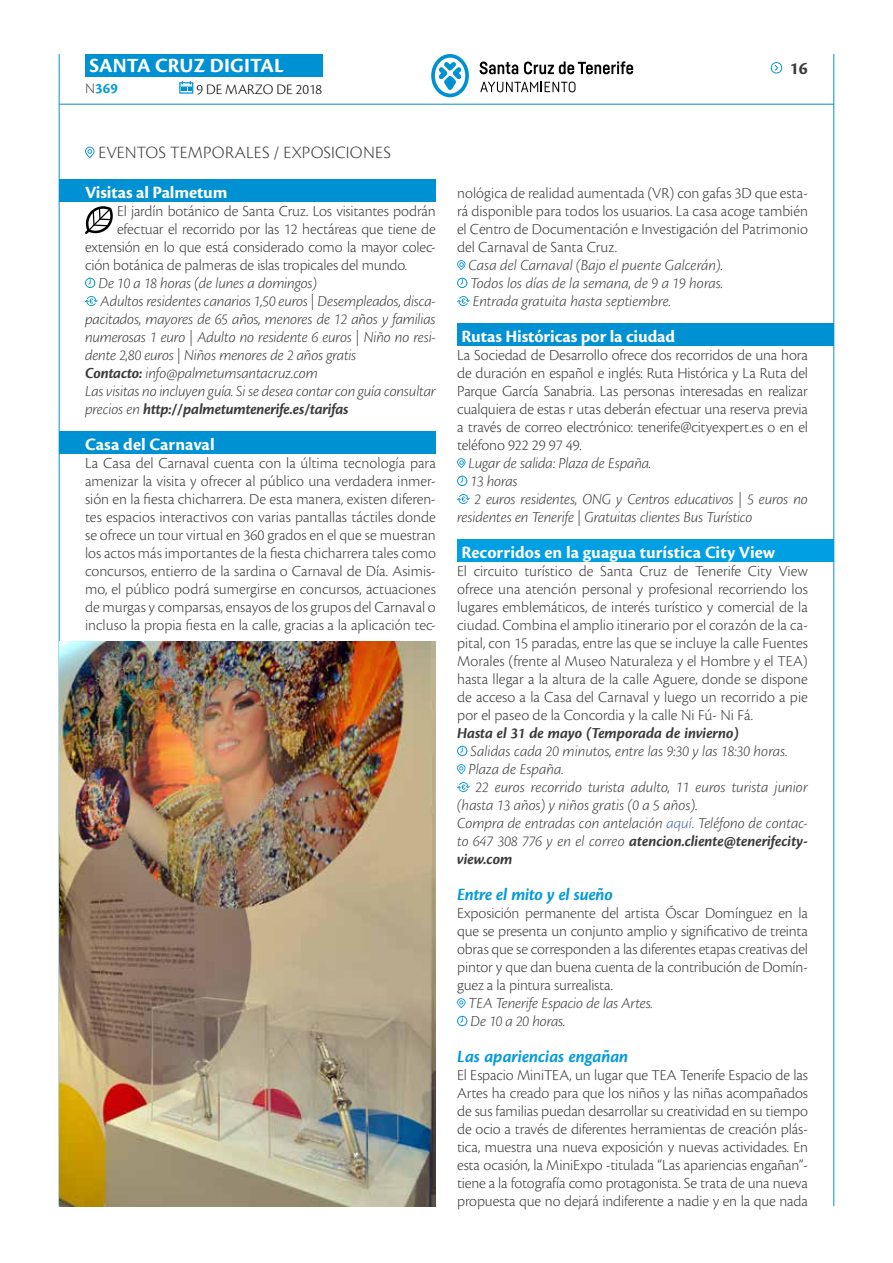
<style>
.page{position:relative;width:893px;height:1263px;background:#fff}
.page>*{position:absolute;margin:0;border:0;box-sizing:border-box;transform-origin:0 0}
.t1{font:700 21px "Cronos Pro";letter-spacing:.005em;color:#fff}
.t2{font:700 18px "Cronos Pro";letter-spacing:-.005em;color:#fff}
.t3{font:18px "Cronos Pro Bold Disp It";letter-spacing:-.005em;color:#079bd8}
.t4{font:300 18px "Cronos Pro";letter-spacing:.015em;color:#3c3c3b}
.t5{font:700 18px "Cronos Pro";color:#3c3c3b}
.t6{font:300 15.9px/18px "Cronos Pro";letter-spacing:-.01em;color:#3c3c3b;text-align:justify}
.t7{font:italic 300 15.9px/18px "Cronos Pro";letter-spacing:-.01em;color:#3c3c3b;text-align:justify}
.t8{font:15.9px/18px "Cronos Pro Bold Disp It";letter-spacing:-.005em;color:#3c3c3b}
.t9{font:300 15px "Cronos Pro";color:#000}
.t10{font:700 15px "Cronos Pro";color:#079bd8}
.s1{font-weight:300;color:#3c3c3b}
.s2{font-family:"Cronos Pro Bold Disp It";font-weight:400;font-style:normal}
.s3{font-family:"Cronos Pro";font-weight:300;font-style:italic}
.s4{color:#4465a0}
</style>
<div class="page">
<hr style="left:59px;top:104px;width:775px;height:1px;background:#0091d3">
<div style="left:85px;top:54px;width:238px;height:23px;background:#0091d3"></div>
<svg style="left:179px;top:81px;width:14px;height:13px"></svg>
<hr style="left:59px;top:54px;width:1px;height:1152px;background:#0091d3">
<hr style="left:833px;top:54px;width:1px;height:1152px;background:#0091d3">
<svg style="left:771px;top:62px;width:12px;height:11px"></svg>
<svg style="left:431px;top:54px;width:38px;height:43px"></svg>
<svg style="left:480px;top:62px;width:38px;height:12px"></svg>
<svg style="left:524px;top:61px;width:109px;height:13px"></svg>
<svg style="left:480px;top:82px;width:95px;height:10px"></svg>
<svg style="left:85px;top:147px;width:9px;height:11px"></svg>
<div style="left:60px;top:180px;width:376px;height:22px;background:#0091d3"></div>
<div style="left:60px;top:432px;width:376px;height:22px;background:#0091d3"></div>
<svg style="left:85px;top:278px;width:10px;height:10px"></svg>
<svg style="left:85px;top:296px;width:13px;height:10px"></svg>
<svg style="left:85px;top:206px;width:28px;height:28px"></svg>
<div style="left:457px;top:324px;width:376px;height:22px;background:#0091d3"></div>
<div style="left:457px;top:540px;width:376px;height:22px;background:#009fe3"></div>
<svg style="left:457px;top:260px;width:8px;height:10px"></svg>
<svg style="left:457px;top:278px;width:10px;height:10px"></svg>
<svg style="left:457px;top:296px;width:13px;height:10px"></svg>
<svg style="left:457px;top:458px;width:8px;height:10px"></svg>
<svg style="left:457px;top:476px;width:10px;height:10px"></svg>
<svg style="left:457px;top:494px;width:13px;height:10px"></svg>
<svg style="left:457px;top:746px;width:10px;height:10px"></svg>
<svg style="left:457px;top:764px;width:8px;height:10px"></svg>
<svg style="left:457px;top:782px;width:13px;height:10px"></svg>
<svg style="left:457px;top:998px;width:8px;height:10px"></svg>
<svg style="left:457px;top:1016px;width:10px;height:10px"></svg>
<img style="left:60px;top:642px;width:376px;height:564px">
<h1 class="t1" style="left:89px;top:53px;width:196px">SANTA CRUZ DIGITAL</h1>
<p class="t10" style="left:85px;top:80px;width:34px"><span class="s1">N</span>369</p>
<p class="t9" style="left:196px;top:80px;width:127px">9 DE MARZO DE 2018</p>
<p class="t4" style="left:98px;top:142px;width:294px">EVENTOS TEMPORALES / EXPOSICIONES</p>
<p class="t2" style="left:85px;top:182px;width:144px">Visitas al Palmetum</p>
<p class="t6" style="left:117px;top:202px;width:320px">El jardín botánico de Santa Cruz. Los visitantes podrán</p>
<p class="t6" style="left:117px;top:220px;width:320px">efectuar el recorrido por las 12 hectáreas que tiene de</p>
<p class="t6" style="left:85px;top:238px;width:352px">extensión en lo que está considerado como la mayor colec-</p>
<p class="t6" style="left:85px;top:256px;width:324px">ción botánica de palmeras de islas tropicales del mundo.</p>
<p class="t7" style="left:98px;top:274px;width:220px">De 10 a 18 horas (de lunes a domingos)</p>
<p class="t7" style="left:100px;top:292px;width:337px">Adultos residentes canarios 1,50 euros | Desempleados, disca-</p>
<p class="t7" style="left:85px;top:310px;width:352px">pacitados, mayores de 65 años, menores de 12 años y familias</p>
<p class="t7" style="left:85px;top:328px;width:352px">numerosas 1 euro | Adulto no residente 6 euros | Niño no resi-</p>
<p class="t7" style="left:85px;top:346px;width:273px">dente 2,80 euros | Niños menores de 2 años gratis</p>
<p class="t7" style="left:85px;top:364px;width:235px"><span class="s2">Contacto:</span> info@palmetumsantacruz.com</p>
<p class="t7" style="left:85px;top:382px;width:352px">Las visitas no incluyen guía. Si se desea contar con guía consultar</p>
<p class="t8" style="left:85px;top:400px;width:265px"><span class="s3">precios en</span> http://palmetumtenerife.es/tarifas</p>
<p class="t2" style="left:85px;top:434px;width:131px">Casa del Carnaval</p>
<p class="t6" style="left:85px;top:454px;width:352px">La Casa del Carnaval cuenta con la última tecnología para amenizar la visita y ofrecer al público una verdadera inmer&shy;sión en la fiesta chicharrera. De esta manera, existen diferen&shy;tes espacios interactivos con varias pantallas táctiles donde se ofrece un tour virtual en 360 grados en el que se muestran los actos más importantes de la fiesta chicharrera tales como concursos, entierro de la sardina o Carnaval de Día. Asimis&shy;mo, el público podrá sumergirse en concursos, actuaciones de murgas y comparsas, ensayos de los grupos del Carnaval o incluso la propia fiesta en la calle, gracias a la aplicación tec-</p>
<p class="t5" style="left:790px;top:58px;width:20px">16</p>
<p class="t6" style="left:457px;top:184px;width:352px">nológica de realidad aumentada (VR) con gafas 3D que esta&shy;rá disponible para todos los usuarios. La casa acoge también el Centro de Documentación e Investigación del Patrimonio del Carnaval de Santa Cruz.</p>
<p class="t7" style="left:469px;top:256px;width:256px">Casa del Carnaval (Bajo el puente Galcerán).<br>Todos los días de la semana, de 9 a 19 horas.<br>Entrada gratuita hasta septiembre.</p>
<p class="t2" style="left:461px;top:326px;width:215px">Rutas Históricas por la ciudad</p>
<p class="t6" style="left:457px;top:346px;width:352px">La Sociedad de Desarrollo ofrece dos recorridos de una hora de duración en español e inglés: Ruta Histórica y La Ruta del Parque García Sanabria. Las personas interesadas en realizar cualquiera de estas r utas deberán efectuar una reserva previa a través de correo electrónico: tenerife@cityexpert.es o en el teléfono 922 29 97 49.</p>
<p class="t7" style="left:469px;top:454px;width:184px">Lugar de salida: Plaza de España.</p>
<p class="t7" style="left:470px;top:472px;width:49px">13 horas</p>
<p class="t7" style="left:475px;top:490px;width:335px">2 euros residentes, ONG y Centros educativos | 5 euros no</p>
<p class="t7" style="left:457px;top:508px;width:297px">residentes en Tenerife | Gratuitas clientes Bus Turístico</p>
<p class="t2" style="left:461px;top:542px;width:315px">Recorridos en la guagua turística City View</p>
<p class="t6" style="left:457px;top:562px;width:352px">El circuito turístico de Santa Cruz de Tenerife City View ofrece una atención personal y profesional recorriendo los lugares emblemáticos, de interés turístico y comercial de la ciudad. Combina el amplio itinerario por el corazón de la ca&shy;pital, con 15 paradas, entre las que se incluye la calle Fuentes Morales (frente al Museo Naturaleza y el Hombre y el TEA) hasta llegar a la altura de la calle Aguere, donde se dispone de acceso a la Casa del Carnaval y luego un recorrido a pie por el paseo de la Concordia y la calle Ni Fú- Ni Fá.</p>
<p class="t8" style="left:457px;top:724px;width:284px">Hasta el 31 de mayo (Temporada de invierno)</p>
<p class="t7" style="left:470px;top:742px;width:319px">Salidas cada 20 minutos, entre las 9:30 y las 18:30 horas.</p>
<p class="t7" style="left:469px;top:760px;width:97px">Plaza de España.</p>
<p class="t7" style="left:475px;top:778px;width:334px">22 euros recorrido turista adulto, 11 euros turista junior</p>
<p class="t7" style="left:457px;top:796px;width:242px">(hasta 13 años) y niños gratis (0 a 5 años).</p>
<p class="t7" style="left:457px;top:814px;width:352px">Compra de entradas con antelación <span class="s4">aquí.</span> Teléfono de contac-</p>
<p class="t8" style="left:457px;top:832px;width:352px"><span class="s3">to 647 308 776 y en el correo</span> atencion.cliente@tenerifecity&shy;view.com</p>
<p class="t3" style="left:457px;top:884px;width:157px">Entre el mito y el sueño</p>
<p class="t6" style="left:457px;top:904px;width:352px">Exposición permanente del artista Óscar Domínguez en la que se presenta un conjunto amplio y significativo de treinta obras que se corresponden a las diferentes etapas creativas del pintor y que dan buena cuenta de la contribución de Domín&shy;guez a la pintura surrealista.</p>
<p class="t7" style="left:469px;top:994px;width:186px">TEA Tenerife Espacio de las Artes.<br>De 10 a 20 horas.</p>
<p class="t3" style="left:457px;top:1046px;width:173px">Las apariencias engañan</p>
<p class="t6" style="left:457px;top:1066px;width:352px">El Espacio MiniTEA, un lugar que TEA Tenerife Espacio de las Artes ha creado para que los niños y las niñas acompañados de sus familias puedan desarrollar su creatividad en su tiempo de ocio a través de diferentes herramientas de creación plás&shy;tica, muestra una nueva exposición y nuevas actividades. En esta ocasión, la MiniExpo -titulada “Las apariencias engañan”- tiene a la fotografía como protagonista. Se trata de una nueva propuesta que no dejará indiferente a nadie y en la que nada</p>
</div>
